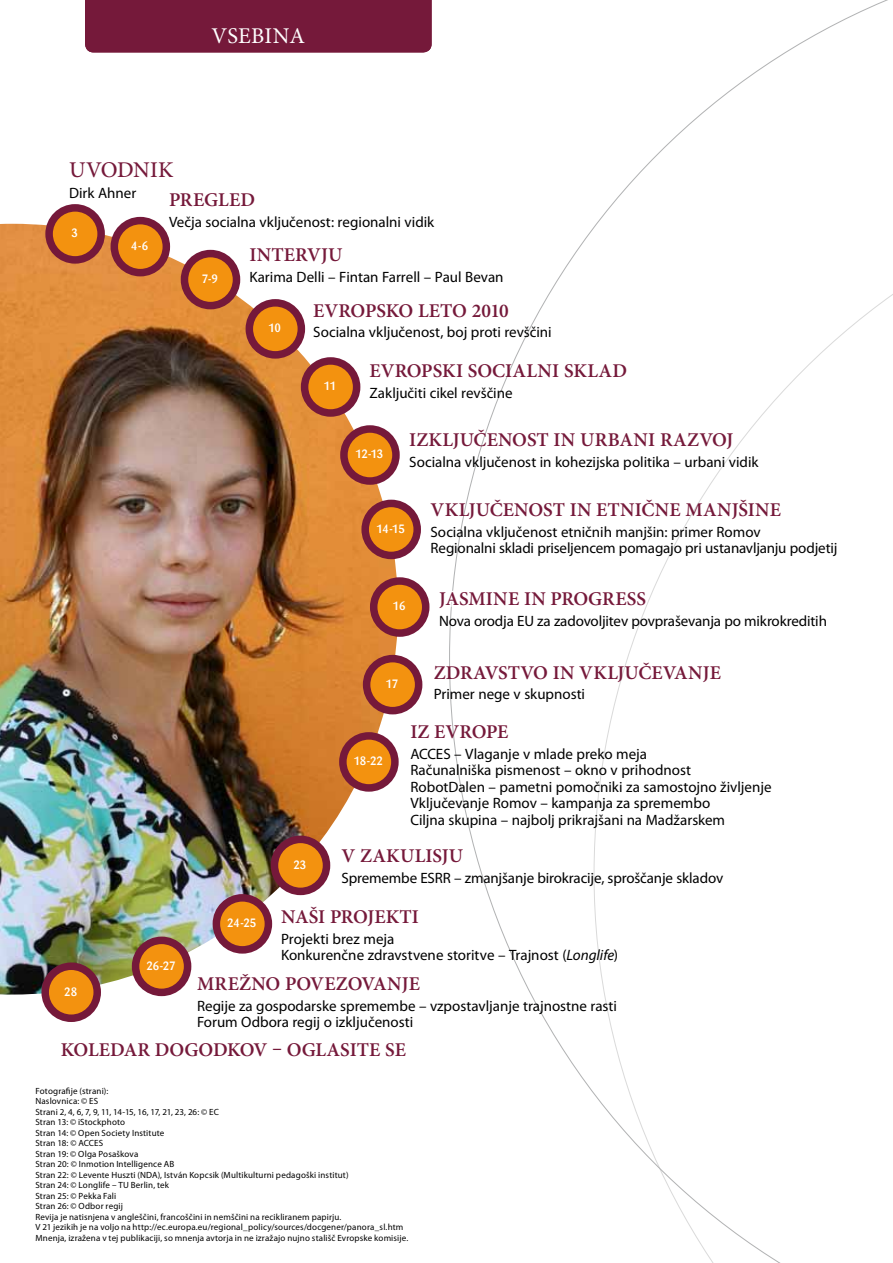
<style>
.page{position:relative;width:893px;height:1263px;background:#fff}
.page>*{position:absolute;margin:0;border:0;box-sizing:border-box;transform-origin:0 0}
.t1{font:22.5px "Minion Pro";letter-spacing:.02em;color:#fff}
.t2{font:500 22.5px "Minion Pro";letter-spacing:-.01em;color:#75193a}
.t3{font:600 19.5px "Minion Pro";letter-spacing:.005em;color:#75193a}
.t4{font:15px/16.5px "Myriad Pro";letter-spacing:-.005em;color:#000}
.t5{font:500 12px "Barmeno";letter-spacing:-.03em;color:#fff}
.t6{font:9px/10.5px "Myriad Pro";letter-spacing:.015em;color:#000}
.s1{font-style:italic}
</style>
<div class="page">
<svg style="left:453px;top:0;width:440px;height:1263px"></svg>
<img style="left:0;top:224px;width:398px;height:770px">
<div style="left:85px;top:0;width:347px;height:52px;background:#75193a"></div>
<div style="left:274px;top:839px;width:52px;height:52px;background:#f3920f;border-radius:50%"></div>
<div style="left:271px;top:836px;width:59px;height:59px;border:8px solid #75193a;border-radius:50%"></div>
<div style="left:136px;top:940px;width:52px;height:52px;background:#f3920f;border-radius:50%"></div>
<div style="left:132px;top:936px;width:59px;height:60px;border:8px solid #75193a;border-radius:50%"></div>
<div style="left:216px;top:898px;width:52px;height:52px;background:#f3920f;border-radius:50%"></div>
<div style="left:213px;top:894px;width:59px;height:60px;border:8px solid #75193a;border-radius:50%"></div>
<div style="left:45px;top:966px;width:52px;height:52px;background:#f3920f;border-radius:50%"></div>
<div style="left:41px;top:962px;width:60px;height:60px;border:8px solid #75193a;border-radius:50%"></div>
<div style="left:343px;top:736px;width:52px;height:52px;background:#f3920f;border-radius:50%"></div>
<div style="left:339px;top:732px;width:60px;height:60px;border:8px solid #75193a;border-radius:50%"></div>
<div style="left:249px;top:303px;width:52px;height:52px;background:#f3920f;border-radius:50%"></div>
<div style="left:246px;top:299px;width:59px;height:60px;border:8px solid #75193a;border-radius:50%"></div>
<div style="left:184px;top:254px;width:52px;height:52px;background:#f3920f;border-radius:50%"></div>
<div style="left:181px;top:250px;width:59px;height:59px;border:8px solid #75193a;border-radius:50%"></div>
<div style="left:114px;top:221px;width:52px;height:52px;background:#f3920f;border-radius:50%"></div>
<div style="left:111px;top:217px;width:59px;height:59px;border:8px solid #75193a;border-radius:50%"></div>
<div style="left:49px;top:208px;width:52px;height:52px;background:#f3920f;border-radius:50%"></div>
<div style="left:45px;top:204px;width:60px;height:60px;border:8px solid #75193a;border-radius:50%"></div>
<div style="left:365px;top:503px;width:52px;height:52px;background:#f3920f;border-radius:50%"></div>
<div style="left:361px;top:500px;width:60px;height:59px;border:8px solid #75193a;border-radius:50%"></div>
<div style="left:344px;top:429px;width:52px;height:52px;background:#f3920f;border-radius:50%"></div>
<div style="left:340px;top:425px;width:60px;height:60px;border:8px solid #75193a;border-radius:50%"></div>
<div style="left:374px;top:581px;width:52px;height:52px;background:#f3920f;border-radius:50%"></div>
<div style="left:370px;top:577px;width:59px;height:60px;border:8px solid #75193a;border-radius:50%"></div>
<div style="left:367px;top:659px;width:52px;height:52px;background:#f3920f;border-radius:50%"></div>
<div style="left:363px;top:655px;width:59px;height:59px;border:8px solid #75193a;border-radius:50%"></div>
<div style="left:305px;top:361px;width:52px;height:52px;background:#f3920f;border-radius:50%"></div>
<div style="left:301px;top:357px;width:59px;height:60px;border:8px solid #75193a;border-radius:50%"></div>
<svg style="left:449px;top:578px;width:200px;height:274px"></svg>
<h1 class="t1" style="left:211px;top:20px;width:95px">VSEBINA</h1>
<h1 class="t1" style="left:198px;top:21px;width:121px">CONTENTS</h1>
<h1 class="t2" style="left:69px;top:154px;width:106px">UVODNIK</h1>
<p class="t4" style="left:69px;top:184px;width:69px">Dirk Ahner</p>
<h2 class="t3" style="left:169px;top:187px;width:88px">PREGLED</h2>
<p class="t4" style="left:169px;top:214px;width:267px">Večja socialna vključenost: regionalni vidik</p>
<p class="t5" style="left:71px;top:226px;width:8px">3</p>
<p class="t5" style="left:64px;top:984px;width:14px">28</p>
<p class="t5" style="left:131px;top:239px;width:19px">4-6</p>
<p class="t5" style="left:146px;top:958px;width:31px">26-27</p>
<p class="t5" style="left:202px;top:272px;width:18px">7-9</p>
<h2 class="t3" style="left:249px;top:241px;width:95px">INTERVJU</h2>
<p class="t4" style="left:249px;top:268px;width:256px">Karima Delli – Fintan Farrell – Paul Bevan</p>
<p class="t5" style="left:268px;top:321px;width:14px">10</p>
<h2 class="t3" style="left:313px;top:297px;width:197px">EVROPSKO LETO 2010</h2>
<p class="t4" style="left:313px;top:324px;width:240px">Socialna vključenost, boj proti revščini</p>
<h2 class="t3" style="left:369px;top:358px;width:259px">EVROPSKI SOCIALNI SKLAD</h2>
<p class="t4" style="left:369px;top:385px;width:145px">Zaključiti cikel revščine</p>
<p class="t5" style="left:324px;top:379px;width:14px">11</p>
<p class="t5" style="left:355px;top:447px;width:30px">12-13</p>
<h2 class="t3" style="left:409px;top:426px;width:326px">IZKLJUČENOST IN URBANI RAZVOJ</h2>
<p class="t4" style="left:409px;top:453px;width:351px">Socialna vključenost in kohezijska politika – urbani vidik</p>
<p class="t5" style="left:377px;top:521px;width:30px">14-15</p>
<h2 class="t3" style="left:431px;top:496px;width:352px">VKLJUČENOST IN ETNIČNE MANJŠINE</h2>
<p class="t4" style="left:431px;top:523px;width:408px">Socialna vključenost etničnih manjšin: primer Romov<br>Regionalni skladi priseljencem pomagajo pri ustanavljanju podjetij</p>
<p class="t5" style="left:227px;top:916px;width:31px">24-25</p>
<p class="t5" style="left:293px;top:857px;width:14px">23</p>
<p class="t5" style="left:393px;top:599px;width:14px">16</p>
<h2 class="t3" style="left:439px;top:585px;width:59px">JASMINE</h2>
<h2 class="t3" style="left:524px;top:585px;width:40px">IN PROGRESS</h2>
<p class="t4" style="left:439px;top:612px;width:389px">Nova orodja EU za zadovoljitev povpraševanja po mikrokreditih</p>
<h2 class="t3" style="left:434px;top:659px;width:289px">ZDRAVSTVO IN VKLJUČEVANJE</h2>
<p class="t4" style="left:434px;top:686px;width:153px">Primer nege v skupnosti</p>
<h2 class="t3" style="left:410px;top:718px;width:99px">IZ EVROPE</h2>
<p class="t4" style="left:410px;top:745px;width:363px">ACCES – Vlaganje v mlade preko meja<br>Računalniška pismenost – okno v prihodnost<br>RobotDalen – pametni pomočniki za samostojno življenje Vključevanje Romov – kampanja za spremembo<br>Ciljna skupina – najbolj prikrajšani na Madžarskem</p>
<h2 class="t3" style="left:342px;top:842px;width:123px">V ZAKULISJU</h2>
<p class="t4" style="left:342px;top:869px;width:383px">Spremembe ESRR – zmanjšanje birokracije, sproščanje skladov</p>
<p class="t5" style="left:386px;top:677px;width:14px">17</p>
<p class="t5" style="left:354px;top:754px;width:31px">18-22</p>
<h2 class="t3" style="left:281px;top:903px;width:139px">NAŠI PROJEKTI</h2>
<p class="t4" style="left:281px;top:930px;width:339px">Projekti brez meja<br>Konkurenčne zdravstvene storitve – Trajnost (<span class="s1">Longlife</span>)</p>
<h2 class="t3" style="left:197px;top:970px;width:224px">MREŽNO POVEZOVANJE</h2>
<p class="t4" style="left:197px;top:997px;width:421px">Regije za gospodarske spremembe – vzpostavljanje trajnostne rasti<br>Forum Odbora regij o izključenosti</p>
<h2 class="t3" style="left:61px;top:1036px;width:346px">KOLEDAR DOGODKOV – OGLASITE SE</h2>
<p class="t6" style="left:35px;top:1085px;width:374px">Fotografije (strani):<br>Naslovnica: © ES<br>Strani 2, 4, 6, 7, 9, 11, 14-15, 16, 17, 21, 23, 26: © EC<br>Stran 13: © iStockphoto<br>Stran 14: © Open Society Institute<br>Stran 18: © ACCES<br>Stran 19: © Olga Posaškova<br>Stran 20: © Inmotion Intelligence AB<br>Stran 22: © Levente Huszti (NDA), István Kopcsik (Multikulturni pedagoški institut)<br>Stran 24: © Longlife – TU Berlin, tek<br>Stran 25: © Pekka Fali<br>Stran 26: © Odbor regij<br>Revija je natisnjena v angleščini, francoščini in nemščini na recikliranem papirju.<br>V 21 jezikih je na voljo na http://ec.europa.eu/regional_policy/sources/docgener/panora_sl.htm Mnenja, izražena v tej publikaciji, so mnenja avtorja in ne izražajo nujno stališč Evropske komisije.</p>
</div>
